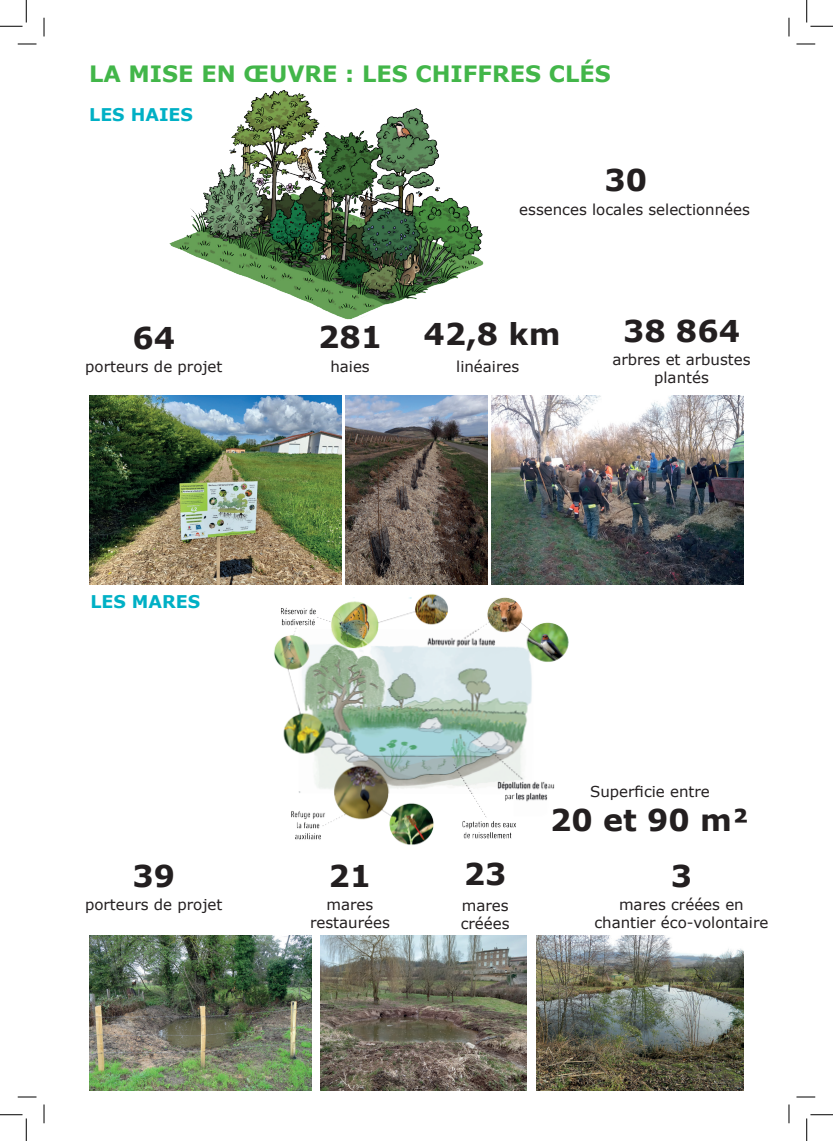
<style>
.page{position:relative;width:833px;height:1141px;background:#fff}
.page>*{position:absolute;margin:0;border:0;box-sizing:border-box;transform-origin:0 0}
.t1{font:700 30px "Verdana";color:#231f20}
.t2{font:700 22.5px "Verdana";color:#42b649}
.t3{font:700 17.5px "Verdana";color:#00b0c5}
.t4{font:15px/18px "Verdana";color:#231f20;text-align:center}
</style>
<div class="page">
<img style="left:169px;top:90px;width:315px;height:230px">
<img style="left:89px;top:395px;width:252px;height:189px">
<img style="left:491px;top:395px;width:252px;height:189px">
<img style="left:345px;top:395px;width:142px;height:169px">
<img style="left:89px;top:935px;width:222px;height:154px">
<img style="left:536px;top:935px;width:206px;height:154px">
<img style="left:321px;top:935px;width:205px;height:154px">
<img style="left:264px;top:564px;width:314px;height:281px">
<svg style="left:18px;top:43px;width:18px;height:2px"></svg>
<svg style="left:796px;top:43px;width:18px;height:2px"></svg>
<svg style="left:18px;top:1096px;width:18px;height:1px"></svg>
<svg style="left:796px;top:1096px;width:18px;height:1px"></svg>
<svg style="left:43px;top:18px;width:2px;height:18px"></svg>
<svg style="left:43px;top:1104px;width:2px;height:19px"></svg>
<svg style="left:788px;top:18px;width:1px;height:18px"></svg>
<svg style="left:788px;top:1104px;width:1px;height:19px"></svg>
<svg style="left:0;top:0;width:27px;height:27px"></svg>
<svg style="left:0;top:1114px;width:27px;height:26px"></svg>
<svg style="left:806px;top:0;width:26px;height:27px"></svg>
<svg style="left:806px;top:1114px;width:26px;height:26px"></svg>
<h2 class="t2" style="left:89px;top:58px;width:523px">LA MISE EN ŒUVRE : LES CHIFFRES CLÉS</h2>
<p class="t3" style="left:89px;top:102px;width:105px">LES HAIES</p>
<h1 class="t1" style="left:132px;top:316px;width:44px">64</h1>
<p class="t4" style="left:85px;top:357px;width:139px">porteurs de projet</p>
<p class="t3" style="left:90px;top:589px;width:111px">LES MARES</p>
<h1 class="t1" style="left:132px;top:855px;width:44px">39</h1>
<p class="t4" style="left:85px;top:895px;width:139px">porteurs de projet</p>
<h1 class="t1" style="left:318px;top:315px;width:65px">281</h1>
<p class="t4" style="left:330px;top:357px;width:41px">haies</p>
<h1 class="t1" style="left:604px;top:158px;width:44px">30</h1>
<p class="t4" style="left:519px;top:200px;width:232px">essences locales selectionnées</p>
<h1 class="t1" style="left:423px;top:313px;width:138px">42,8 km</h1>
<p class="t4" style="left:456px;top:357px;width:64px">linéaires</p>
<h1 class="t1" style="left:622px;top:309px;width:118px">38 864</h1>
<p class="t4" style="left:612px;top:350px;width:140px">arbres et arbustes plantés</p>
<h1 class="t1" style="left:328px;top:854px;width:44px">21</h1>
<p class="t4" style="left:310px;top:895px;width:81px">mares restaurées</p>
<h1 class="t1" style="left:463px;top:852px;width:44px">23</h1>
<p class="t4" style="left:460px;top:896px;width:50px;text-align:left">mares créées</p>
<p class="t4" style="left:589px;top:782px;width:121px">Superficie entre</p>
<h1 class="t1" style="left:550px;top:799px;width:201px">20 et 90 m²</h1>
<h1 class="t1" style="left:670px;top:855px;width:23px">3</h1>
<p class="t4" style="left:594px;top:895px;width:175px">mares créées en chantier éco-volontaire</p>
</div>
